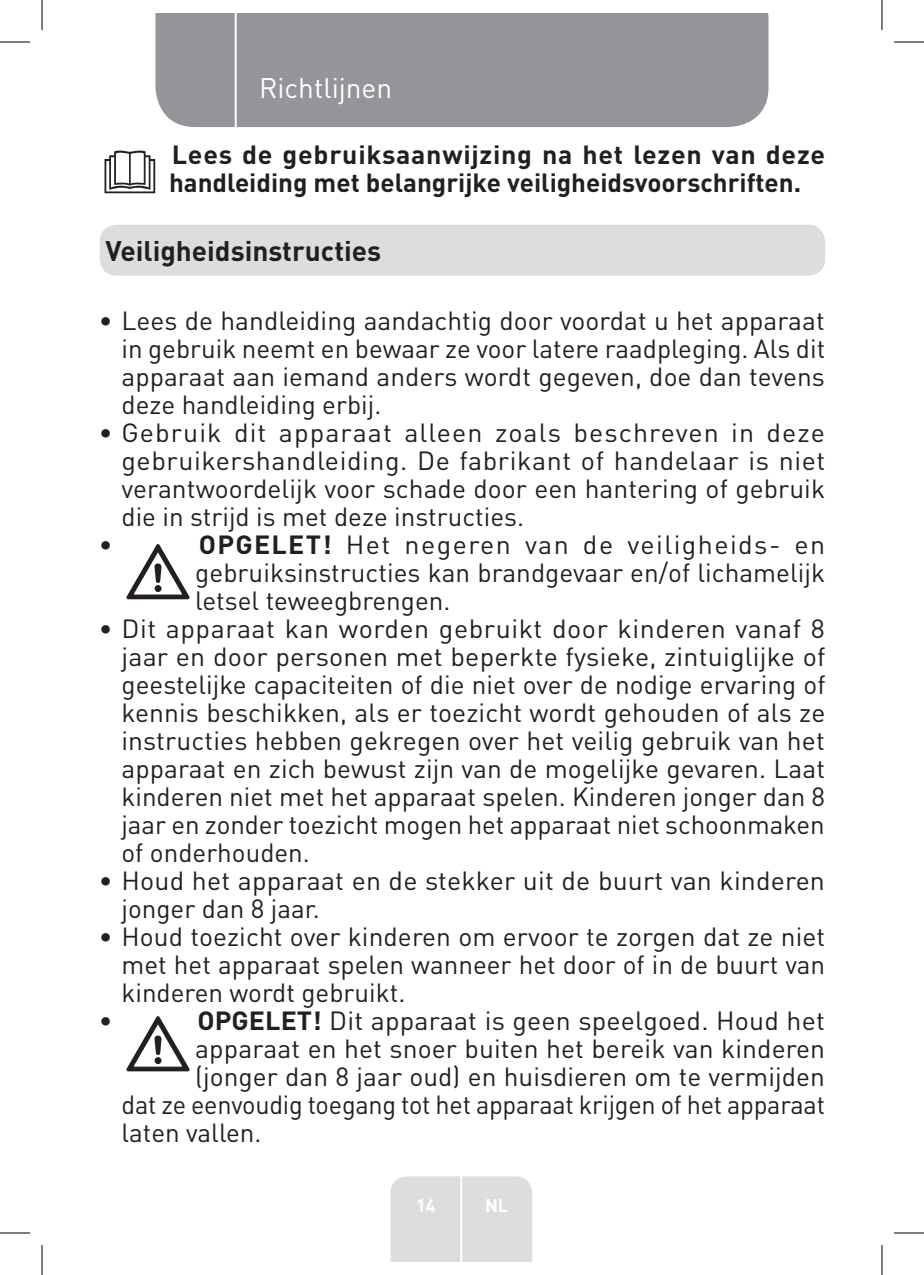
<style>
.page{position:relative;width:924px;height:1275px;background:#fff}
.page>*{position:absolute;margin:0;border:0;box-sizing:border-box;transform-origin:0 0}
.Headline-01{font:700 28px "DIN Pro";color:#231f20}
.t1{font:28px "DIN Pro";color:#fff}
.t2{font:26px/28px "DIN Pro";color:#231f20;text-align:justify}
.Large_Text__3_2_mm{font:700 26px/28px "DIN Pro";color:#231f20}
.t3{font:700 18px "DIN Pro";color:#fff}
.s1{font-weight:700}
</style>
<div class="page">
<div style="left:155px;top:14px;width:613px;height:113px;background:#939598"></div>
<div style="left:390px;top:1176px;width:142px;height:85px;background:#dcdddf"></div>
<hr style="left:460px;top:1153px;width:2px;height:108px;background:#fff">
<hr style="left:234px;top:14px;width:2px;height:116px;background:#fff">
<div style="left:100px;top:225px;width:724px;height:51px;background:#dcdddf;border-radius:17px"></div>
<svg style="left:126px;top:544px;width:63px;height:55px"></svg>
<svg style="left:126px;top:1016px;width:63px;height:55px"></svg>
<svg style="left:104px;top:150px;width:51px;height:43px"></svg>
<hr style="left:0;top:42px;width:30px;height:1px;background:#000">
<hr style="left:893px;top:42px;width:30px;height:1px;background:#000">
<hr style="left:0;top:1232px;width:30px;height:1px;background:#000">
<hr style="left:893px;top:1232px;width:30px;height:1px;background:#000">
<hr style="left:42px;top:0;width:1px;height:30px;background:#000">
<hr style="left:42px;top:1245px;width:1px;height:30px;background:#000">
<hr style="left:881px;top:0;width:1px;height:30px;background:#000">
<hr style="left:881px;top:1245px;width:1px;height:30px;background:#000">
<p class="t1" style="left:259px;top:69px;width:134px">Richtlijnen</p>
<p class="Large_Text__3_2_mm" style="left:169px;top:139px;width:657px">Lees de gebruiksaanwijzing na het lezen van deze handleiding met belangrijke veiligheidsvoorschriften.</p>
<p class="Headline-01" style="left:105px;top:232px;width:277px">Veiligheidsinstructies</p>
<p class="t2" style="left:121px;top:305px;width:705px;text-indent:-23px">• Lees de handleiding aandachtig door voordat u het apparaat in gebruik neemt en bewaar ze voor latere raadpleging. Als dit apparaat aan iemand anders wordt gegeven, doe dan tevens deze handleiding erbij.</p>
<p class="t2" style="left:121px;top:417px;width:705px;text-indent:-23px">• Gebruik dit apparaat alleen zoals beschreven in deze gebruikershandleiding. De fabrikant of handelaar is niet verantwoordelijk voor schade door een hantering of gebruik die in strijd is met deze instructies.</p>
<p class="t2" style="left:99px;top:529px;width:15px">•</p>
<p class="t2" style="left:195px;top:529px;width:631px"><span class="s1">OPGELET!</span> Het negeren van de veiligheids- en gebruiksinstructies kan brandgevaar en/of lichamelijk letsel teweegbrengen.</p>
<p class="t2" style="left:121px;top:613px;width:705px;text-indent:-23px">• Dit apparaat kan worden gebruikt door kinderen vanaf 8 jaar en door personen met beperkte fysieke, zintuiglijke of geestelijke capaciteiten of die niet over de nodige ervaring of kennis beschikken, als er toezicht wordt gehouden of als ze instructies hebben gekregen over het veilig gebruik van het apparaat en zich bewust zijn van de mogelijke gevaren. Laat kinderen niet met het apparaat spelen. Kinderen jonger dan 8 jaar en zonder toezicht mogen het apparaat niet schoonmaken of onderhouden.</p>
<p class="t2" style="left:121px;top:865px;width:704px;text-indent:-23px">• Houd het apparaat en de stekker uit de buurt van kinderen jonger dan 8 jaar.</p>
<p class="t2" style="left:121px;top:921px;width:705px;text-indent:-23px">• Houd toezicht over kinderen om ervoor te zorgen dat ze niet met het apparaat spelen wanneer het door of in de buurt van kinderen wordt gebruikt.</p>
<p class="t2" style="left:99px;top:1005px;width:15px">•</p>
<p class="t2" style="left:197px;top:1005px;width:628px"><span class="s1">OPGELET!</span> Dit apparaat is geen speelgoed. Houd het</p>
<p class="t2" style="left:195px;top:1033px;width:631px">apparaat en het snoer buiten het bereik van kinderen</p>
<p class="t2" style="left:195px;top:1061px;width:630px">(jonger dan 8 jaar oud) en huisdieren om te vermijden</p>
<p class="t2" style="left:121px;top:1089px;width:704px">dat ze eenvoudig toegang tot het apparaat krijgen of het apparaat</p>
<p class="t2" style="left:121px;top:1117px;width:141px">laten vallen.</p>
<p class="t3" style="left:416px;top:1192px;width:21px">14</p>
<p class="t3" style="left:485px;top:1192px;width:25px">NL</p>
</div>
